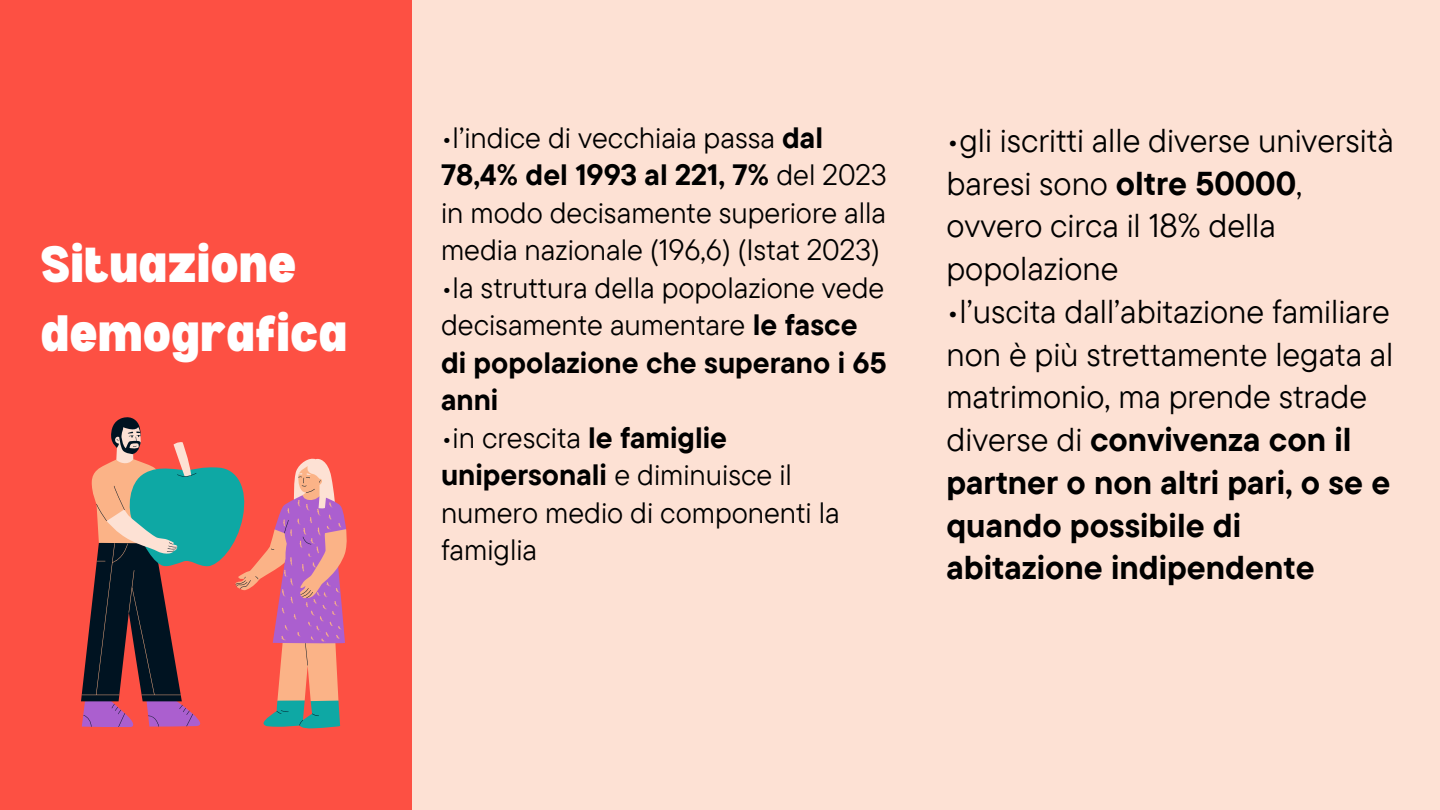
<style>
.page{position:relative;width:1440px;height:810px;background:#fde1d4}
.page>*{position:absolute;margin:0;border:0;box-sizing:border-box;transform-origin:0 0}
.t1{font:900 semi-condensed 50px/69.8px "Bernoru";color:#fff}
.t2{font:33px/42.8px "TT Commons Pro";color:#000}
.t3{font:29.4px/37.5px "TT Commons Pro";color:#000}
.s1{font-weight:700}
</style>
<div class="page">
<div style="left:0;top:0;width:411px;height:809px;background:#fd5043"></div>
<svg style="left:340px;top:505px;width:7px;height:139px"></svg>
<svg style="left:302px;top:504px;width:38px;height:225px"></svg>
<svg style="left:81px;top:417px;width:257px;height:294px"></svg>
<svg style="left:83px;top:431px;width:238px;height:296px"></svg>
<p class="t1" style="left:40px;top:227px;width:308px">Situazione demografica</p>
<h1 class="t3" style="left:441px;top:118px;width:447px">•l’indice di vecchiaia passa <span class="s1">dal 78,4% del 1993 al 221, 7%</span> del 2023 in modo decisamente superiore alla media nazionale (196,6) (Istat 2023)</h1>
<p class="t3" style="left:441px;top:268px;width:447px">•la struttura della popolazione vede decisamente aumentare <span class="s1">le fasce di popolazione che superano i 65 anni</span></p>
<p class="t3" style="left:441px;top:418px;width:400px">•in crescita <span class="s1">le famiglie unipersonali</span> e diminuisce il numero medio di componenti la famiglia</p>
<p class="t2" style="left:946px;top:118px;width:449px">•gli iscritti alle diverse università baresi sono <span class="s1">oltre 50000</span>, ovvero circa il 18% della popolazione</p>
<p class="t2" style="left:946px;top:289px;width:449px">•l’uscita dall’abitazione familiare non è più strettamente legata al matrimonio, ma prende strade diverse di <span class="s1">convivenza con il partner o non altri pari, o se e quando possibile di abitazione indipendente</span></p>
</div>
